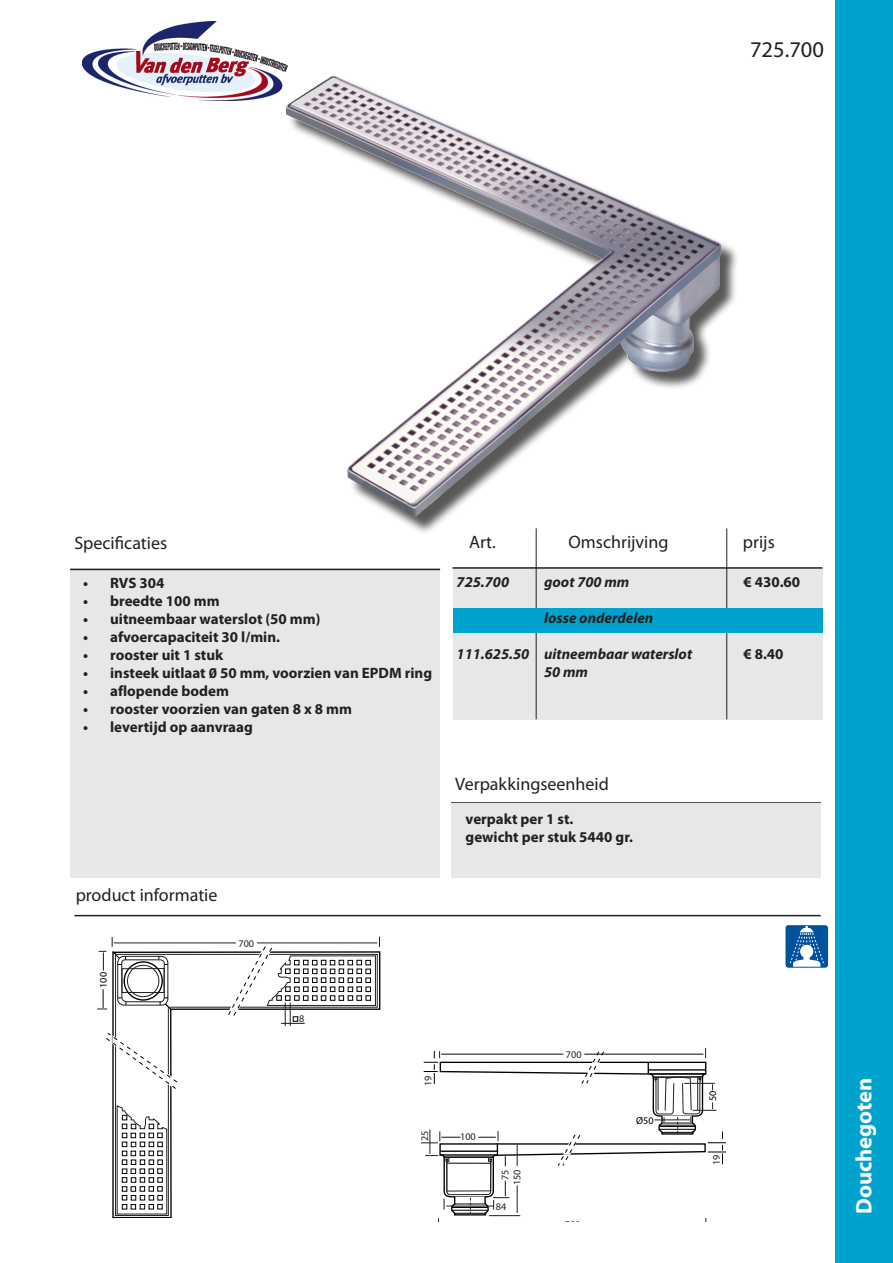
<style>
.page{position:relative;width:893px;height:1263px;background:#fff}
.page>*{position:absolute;margin:0;border:0;box-sizing:border-box;transform-origin:0 0}
.t1{font:700 22.5px "Myriad Pro";color:#fff}
.t2{font:22.5px "Myriad Pro";color:#231f20}
.t3{font:18px "Myriad Pro";color:#231f20}
.t4{font:700 15px "Myriad Pro";color:#231f20}
.t5{font:italic 700 15px "Myriad Pro";color:#231f20}
.t6{font:10.2px/12px "Frutiger";color:#231f20;text-align:center}
.t7{font:10.2px "Myriad";color:#000}
</style>
<div class="page">
<div style="left:836px;top:0;width:57px;height:1263px;background:#00a3ce"></div>
<img style="left:82px;top:21px;width:205px;height:80px">
<div style="left:70px;top:569px;width:370px;height:309px;background:#e6e7e9"></div>
<hr style="left:70px;top:569px;width:370px;height:1px;background:#231f20">
<hr style="left:74px;top:915px;width:747px;height:1px;background:#231f20">
<hr style="left:451px;top:802px;width:370px;height:2px;background:#231f20">
<div style="left:452px;top:568px;width:370px;height:151px;background:#e6e7e9"></div>
<div style="left:451px;top:804px;width:370px;height:74px;background:#e6e7e9"></div>
<hr style="left:452px;top:567px;width:370px;height:2px;background:#231f20">
<hr style="left:536px;top:528px;width:1px;height:191px;background:#231f20">
<hr style="left:726px;top:528px;width:1px;height:191px;background:#231f20">
<div style="left:785px;top:925px;width:43px;height:43px;background:#00519e;border-radius:3px"></div>
<svg style="left:789px;top:926px;width:35px;height:41px"></svg>
<div style="left:800px;top:945px;width:13px;height:13px;background:#fffefe;border-radius:50%"></div>
<svg style="left:97px;top:936px;width:284px;height:281px"></svg>
<div style="left:288px;top:78px;width:452px;height:457px;background:#231f20;opacity:.75"></div>
<img style="left:286px;top:75px;width:436px;height:443px">
<svg style="left:421px;top:1048px;width:305px;height:173px"></svg>
<div style="left:453px;top:608px;width:370px;height:25px;background:#00a3ce"></div>
<p class="t2" style="left:750px;top:35px;width:75px">725.700</p>
<p class="t3" style="left:74px;top:532px;width:94px">Specificaties</p>
<p class="t4" style="left:83px;top:573px;width:83px">• RVS 304</p>
<p class="t4" style="left:83px;top:591px;width:138px">• breedte 100 mm</p>
<p class="t4" style="left:83px;top:609px;width:239px">• uitneembaar waterslot (50 mm)</p>
<p class="t4" style="left:83px;top:627px;width:198px">• afvoercapaciteit 30 l/min.</p>
<p class="t4" style="left:83px;top:645px;width:142px">• rooster uit 1 stuk</p>
<p class="t4" style="left:83px;top:663px;width:350px">• insteek uitlaat 0 50 mm, voorzien van EPDM ring</p>
<p class="t4" style="left:83px;top:681px;width:147px">• aflopende bodem</p>
<p class="t4" style="left:83px;top:699px;width:270px">• rooster voorzien van gaten 8 x 8 mm</p>
<p class="t4" style="left:83px;top:717px;width:171px">• levertijd op aanvraag</p>
<p class="t3" style="left:76px;top:884px;width:143px">product informatie</p>
<p class="t6" style="left:173px;top:904px;width:17px;rotate:-90deg">75<br>150</p>
<p class="t7" style="left:99px;top:988px;width:17px;rotate:-90deg">100</p>
<p class="t6" style="left:238px;top:937px;width:17px">700</p>
<p class="t6" style="left:299px;top:1012px;width:7px">8</p>
<p class="t6" style="left:422px;top:1086px;width:12px;rotate:-90deg">19</p>
<p class="t3" style="left:469px;top:531px;width:28px">Art.</p>
<p class="t3" style="left:568px;top:531px;width:102px">Omschrijving</p>
<p class="t3" style="left:743px;top:531px;width:33px">prijs</p>
<p class="t5" style="left:457px;top:573px;width:54px">725.700</p>
<p class="t5" style="left:457px;top:645px;width:74px">111.625.50</p>
<p class="t5" style="left:544px;top:572px;width:87px">goot 700 mm</p>
<p class="t5" style="left:544px;top:608px;width:111px">losse onderdelen</p>
<p class="t5" style="left:544px;top:644px;width:150px">uitneembaar waterslot</p>
<p class="t5" style="left:544px;top:662px;width:45px">50 mm</p>
<p class="t3" style="left:455px;top:773px;width:155px">Verpakkingseenheid</p>
<p class="t4" style="left:466px;top:809px;width:109px">verpakt per 1 st.</p>
<p class="t4" style="left:466px;top:827px;width:169px">gewicht per stuk 5440 gr.</p>
<p class="t4" style="left:743px;top:573px;width:58px">€ 430.60</p>
<p class="t4" style="left:743px;top:645px;width:42px">€ 8.40</p>
<p class="t6" style="left:566px;top:1048px;width:17px">700</p>
<p class="t7" style="left:636px;top:1115px;width:19px">Ø50</p>
<p class="t7" style="left:708px;top:1101px;width:12px;rotate:-90deg">50</p>
<p class="t6" style="left:419px;top:1141px;width:12px;rotate:-90deg">25</p>
<p class="t6" style="left:460px;top:1130px;width:17px">100</p>
<p class="t6" style="left:499px;top:1185px;width:17px;rotate:-90deg">75<br>150</p>
<p class="t6" style="left:496px;top:1200px;width:12px">84</p>
<p class="t6" style="left:565px;top:1218px;width:17px">700</p>
<p class="t6" style="left:710px;top:1165px;width:12px;rotate:-90deg">19</p>
<h1 class="t1" style="left:849px;top:1214px;width:138px;rotate:-90deg">Douchegoten</h1>
</div>
